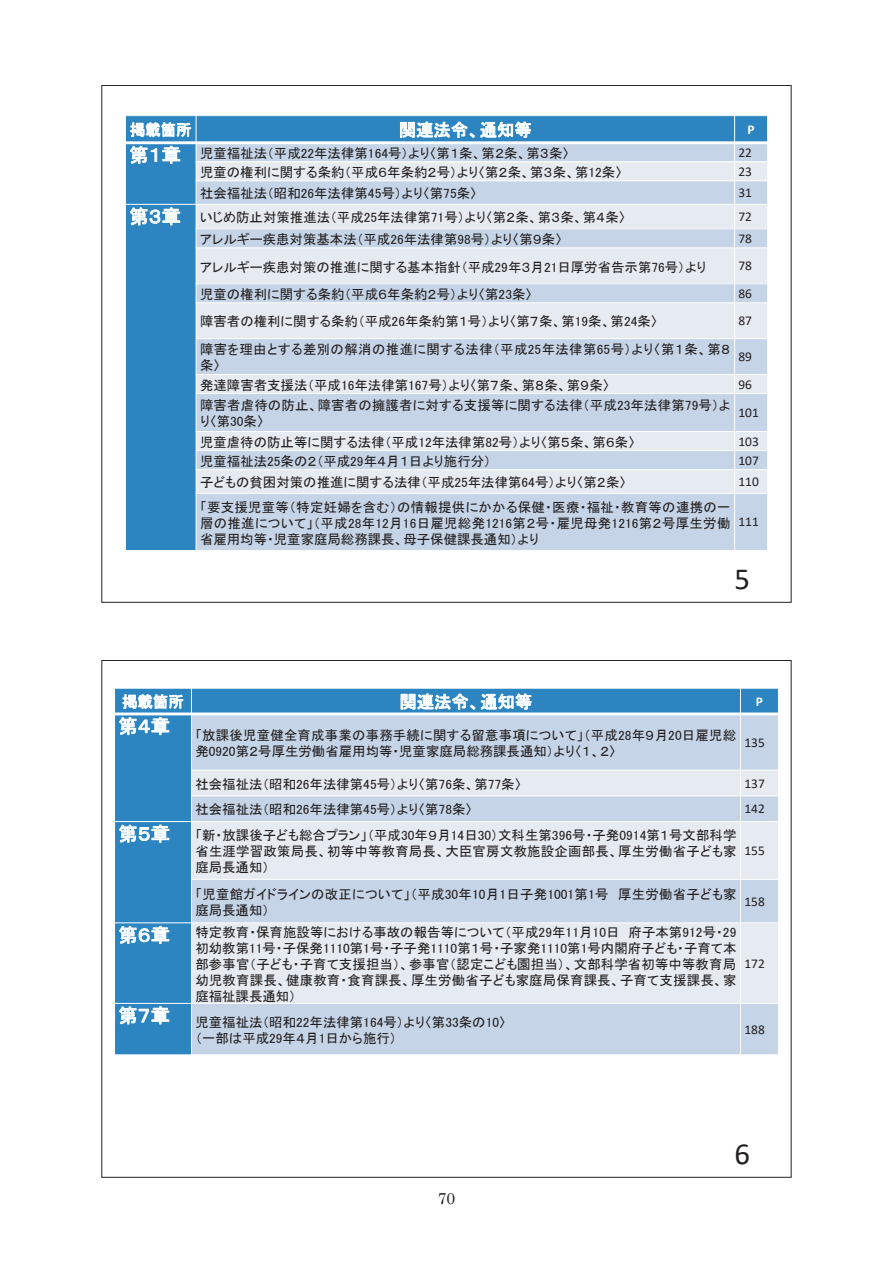
<style>
.page{position:relative;width:893px;height:1263px;background:#fff}
.page>*{position:absolute;margin:0;border:0;box-sizing:border-box;transform-origin:0 0}
.t1{font:30.75px "Calibri";color:#231f20}
.t2{font:19.2px "MS P Gothic";letter-spacing:.005em;color:#fff}
.t3{font:17.25px "MS P Gothic";letter-spacing:.005em;color:#fff}
.t4{font:15.75px "Century";color:#231f20}
.t5{font:15.3px "MS P Gothic";letter-spacing:.005em;color:#fff}
.t6{font:13.35px/16px "MS P Gothic";color:#231f20}
.t7{font:13.35px "Calibri";color:#231f20}
.t8{font:13.35px/16.2px "MS P Gothic";letter-spacing:.02em;color:#231f20}
.t9{font:13.35px/16.2px "MS P Gothic";letter-spacing:.03em;color:#231f20}
.t10{font:700 13.35px "Calibri";color:#fff}
.s1{font-size:19.2px;color:#fff}
</style>
<div class="page">
<div style="left:125px;top:116px;width:643px;height:27px;background:#2c85c0"></div>
<div style="left:125px;top:143px;width:71px;height:61px;background:#2c85c0"></div>
<div style="left:196px;top:143px;width:572px;height:19px;background:#c5d4e6"></div>
<div style="left:196px;top:162px;width:572px;height:19px;background:#e5ebf1"></div>
<div style="left:196px;top:181px;width:572px;height:23px;background:#c5d4e6"></div>
<div style="left:125px;top:204px;width:71px;height:346px;background:#2c85c0"></div>
<div style="left:196px;top:204px;width:572px;height:25px;background:#e5ebf1"></div>
<div style="left:196px;top:229px;width:572px;height:19px;background:#c5d4e6"></div>
<div style="left:196px;top:248px;width:572px;height:36px;background:#e5ebf1"></div>
<div style="left:196px;top:284px;width:572px;height:19px;background:#c5d4e6"></div>
<div style="left:196px;top:303px;width:572px;height:36px;background:#e5ebf1"></div>
<div style="left:196px;top:339px;width:572px;height:35px;background:#c5d4e6"></div>
<div style="left:196px;top:374px;width:572px;height:19px;background:#e5ebf1"></div>
<div style="left:196px;top:393px;width:572px;height:39px;background:#c5d4e6"></div>
<div style="left:196px;top:432px;width:572px;height:19px;background:#e5ebf1"></div>
<div style="left:196px;top:451px;width:572px;height:19px;background:#c5d4e6"></div>
<div style="left:196px;top:470px;width:572px;height:23px;background:#e5ebf1"></div>
<div style="left:196px;top:493px;width:572px;height:57px;background:#c5d4e6"></div>
<hr style="left:196px;top:115px;width:1px;height:436px;background:#fff">
<hr style="left:734px;top:115px;width:1px;height:436px;background:#fff">
<hr style="left:125px;top:141px;width:643px;height:3px;background:#fff">
<hr style="left:196px;top:161px;width:572px;height:1px;background:#fff">
<hr style="left:196px;top:180px;width:572px;height:1px;background:#fff">
<hr style="left:125px;top:204px;width:643px;height:1px;background:#fff">
<hr style="left:196px;top:228px;width:572px;height:1px;background:#fff">
<hr style="left:196px;top:247px;width:572px;height:1px;background:#fff">
<hr style="left:196px;top:283px;width:572px;height:1px;background:#fff">
<hr style="left:196px;top:302px;width:572px;height:1px;background:#fff">
<hr style="left:196px;top:338px;width:572px;height:1px;background:#fff">
<hr style="left:196px;top:374px;width:572px;height:1px;background:#fff">
<hr style="left:196px;top:393px;width:572px;height:1px;background:#fff">
<hr style="left:196px;top:431px;width:572px;height:1px;background:#fff">
<hr style="left:196px;top:450px;width:572px;height:1px;background:#fff">
<hr style="left:196px;top:469px;width:572px;height:1px;background:#fff">
<hr style="left:196px;top:493px;width:572px;height:1px;background:#fff">
<hr style="left:125px;top:115px;width:1px;height:436px;background:#fff">
<hr style="left:767px;top:115px;width:1px;height:436px;background:#fff">
<div style="left:115px;top:688px;width:663px;height:26px;background:#2c85c0"></div>
<div style="left:115px;top:714px;width:76px;height:107px;background:#2c85c0"></div>
<div style="left:191px;top:714px;width:587px;height:56px;background:#c5d4e6"></div>
<div style="left:191px;top:770px;width:587px;height:26px;background:#e5ebf1"></div>
<div style="left:191px;top:796px;width:587px;height:25px;background:#c5d4e6"></div>
<div style="left:115px;top:821px;width:76px;height:102px;background:#2c85c0"></div>
<div style="left:191px;top:821px;width:587px;height:58px;background:#e5ebf1"></div>
<div style="left:191px;top:879px;width:587px;height:44px;background:#c5d4e6"></div>
<div style="left:115px;top:923px;width:76px;height:80px;background:#2c85c0"></div>
<div style="left:191px;top:923px;width:587px;height:80px;background:#e5ebf1"></div>
<div style="left:115px;top:1003px;width:76px;height:52px;background:#2c85c0"></div>
<div style="left:191px;top:1003px;width:587px;height:52px;background:#c5d4e6"></div>
<hr style="left:191px;top:688px;width:1px;height:367px;background:#fff">
<hr style="left:740px;top:688px;width:1px;height:367px;background:#fff">
<hr style="left:114px;top:712px;width:665px;height:3px;background:#fff">
<hr style="left:191px;top:770px;width:588px;height:1px;background:#fff">
<hr style="left:191px;top:795px;width:588px;height:1px;background:#fff">
<hr style="left:114px;top:821px;width:665px;height:1px;background:#fff">
<hr style="left:191px;top:879px;width:588px;height:1px;background:#fff">
<hr style="left:114px;top:922px;width:665px;height:1px;background:#fff">
<hr style="left:114px;top:1003px;width:665px;height:1px;background:#fff">
<hr style="left:114px;top:688px;width:665px;height:1px;background:#fff">
<hr style="left:114px;top:1054px;width:665px;height:1px;background:#fff">
<p class="t5" style="left:130px;top:122px;width:63px">掲載箇所</p>
<p class="t3" style="left:399px;top:121px;width:134px">関連法令、通知等</p>
<p class="t10" style="left:747px;top:120px;width:9px">P</p>
<p class="t6" style="left:129px;top:145px;width:441px"><span class="s1">第１章</span> 児童福祉法（平成22年法律第164号）より〈第１条、第２条、第３条〉</p>
<p class="t7" style="left:738px;top:143px;width:15px">22</p>
<p class="t6" style="left:200px;top:164px;width:423px">児童の権利に関する条約（平成６年条約２号）より〈第２条、第３条、第12条〉</p>
<p class="t7" style="left:738px;top:162px;width:15px">23</p>
<p class="t6" style="left:200px;top:186px;width:278px">社会福祉法（昭和26年法律第45号）より〈第75条〉</p>
<p class="t7" style="left:738px;top:184px;width:15px">31</p>
<p class="t6" style="left:129px;top:209px;width:498px"><span class="s1">第３章</span> いじめ防止対策推進法（平成25年法律第71号）より〈第２条、第３条、第４条〉</p>
<p class="t7" style="left:738px;top:207px;width:15px">72</p>
<p class="t6" style="left:200px;top:231px;width:364px">アレルギー疾患対策基本法（平成26年法律第98号）より〈第９条〉</p>
<p class="t7" style="left:738px;top:229px;width:15px">78</p>
<p class="t6" style="left:200px;top:259px;width:508px">アレルギー疾患対策の推進に関する基本指針（平成29年３月21日厚労省告示第76号）より</p>
<p class="t7" style="left:738px;top:257px;width:15px">78</p>
<p class="t6" style="left:200px;top:286px;width:334px">児童の権利に関する条約（平成６年条約２号）より〈第23条〉</p>
<p class="t7" style="left:738px;top:284px;width:15px">86</p>
<p class="t6" style="left:200px;top:314px;width:459px">障害者の権利に関する条約（平成26年条約第１号）より〈第７条、第19条、第24条〉</p>
<p class="t7" style="left:738px;top:312px;width:15px">87</p>
<p class="t9" style="left:200px;top:341px;width:532px">障害を理由とする差別の解消の推進に関する法律（平成25年法律第65号）より〈第１条、第８条〉</p>
<p class="t7" style="left:738px;top:347px;width:15px">89</p>
<p class="t6" style="left:200px;top:377px;width:411px">発達障害者支援法（平成16年法律第167号）より〈第７条、第８条、第９条〉</p>
<p class="t7" style="left:738px;top:375px;width:15px">96</p>
<p class="t6" style="left:200px;top:397px;width:532px">障害者虐待の防止、障害者の擁護者に対する支援等に関する法律（平成23年法律第79号）より〈第30条〉</p>
<p class="t7" style="left:738px;top:403px;width:22px">101</p>
<p class="t6" style="left:200px;top:434px;width:436px">児童虐待の防止等に関する法律（平成12年法律第82号）より〈第５条、第６条〉</p>
<p class="t7" style="left:738px;top:432px;width:22px">103</p>
<p class="t6" style="left:200px;top:453px;width:292px">児童福祉法25条の２（平成29年４月１日より施行分）</p>
<p class="t7" style="left:738px;top:451px;width:22px">107</p>
<p class="t6" style="left:200px;top:474px;width:428px">子どもの貧困対策の推進に関する法律（平成25年法律第64号）より〈第２条〉</p>
<p class="t7" style="left:738px;top:472px;width:22px">110</p>
<p class="t6" style="left:200px;top:499px;width:532px;text-align:justify">「要支援児童等（特定妊婦を含む）の情報提供にかかる保健・医療・福祉・教育等の連携の一層の推進について」（平成28年12月16日雇児総発1216第２号・雇児母発1216第２号厚生労働省雇用均等・児童家庭局総務課長、母子保健課長通知）より</p>
<p class="t7" style="left:738px;top:513px;width:22px">111</p>
<h1 class="t1" style="left:734px;top:557px;width:17px">5</h1>
<p class="t5" style="left:122px;top:694px;width:63px">掲載箇所</p>
<p class="t3" style="left:399px;top:693px;width:134px">関連法令、通知等</p>
<p class="t10" style="left:756px;top:692px;width:9px">P</p>
<h2 class="t2" style="left:118px;top:716px;width:53px">第４章</h2>
<p class="t6" style="left:195px;top:727px;width:542px">「放課後児童健全育成事業の事務手続に関する留意事項について」（平成28年９月20日雇児総発0920第２号厚生労働省雇用均等・児童家庭局総務課長通知）より〈１、２〉</p>
<p class="t7" style="left:744px;top:733px;width:22px">135</p>
<p class="t6" style="left:195px;top:776px;width:328px">社会福祉法（昭和26年法律第45号）より〈第76条、第77条〉</p>
<p class="t7" style="left:744px;top:774px;width:22px">137</p>
<p class="t6" style="left:195px;top:802px;width:278px">社会福祉法（昭和26年法律第45号）より〈第78条〉</p>
<p class="t7" style="left:744px;top:799px;width:22px">142</p>
<h2 class="t2" style="left:118px;top:824px;width:53px">第５章</h2>
<p class="t6" style="left:195px;top:827px;width:543px;text-align:justify">「新・放課後子ども総合プラン」（平成30年９月14日30）文科生第396号・子発0914第１号文部科学省生涯学習政策局長、初等中等教育局長、大臣官房文教施設企画部長、厚生労働省子ども家庭局長通知）</p>
<p class="t7" style="left:744px;top:841px;width:22px">155</p>
<p class="t8" style="left:195px;top:886px;width:543px">「児童館ガイドラインの改正について」（平成30年10月1日子発1001第1号 厚生労働省子ども家庭局長通知）</p>
<p class="t7" style="left:744px;top:892px;width:22px">158</p>
<h2 class="t2" style="left:118px;top:925px;width:53px">第６章</h2>
<p class="t6" style="left:195px;top:924px;width:543px;text-align:justify">特定教育・保育施設等における事故の報告等について（平成29年11月10日 府子本第912号・29初幼教第11号・子保発1110第1号・子子発1110第１号・子家発1110第1号内閣府子ども・子育て本部参事官（子ども・子育て支援担当）、参事官（認定こども園担当）、文部科学省初等中等教育局幼児教育課長、健康教育・食育課長、厚生労働省子ども家庭局保育課長、子育て支援課長、家庭福祉課長通知）</p>
<p class="t7" style="left:744px;top:954px;width:22px">172</p>
<h2 class="t2" style="left:118px;top:1006px;width:53px">第７章</h2>
<p class="t6" style="left:195px;top:1014px;width:312px">児童福祉法（昭和22年法律第164号）より〈第33条の10〉（一部は平成29年４月1日から施行）</p>
<p class="t7" style="left:744px;top:1020px;width:22px">188</p>
<p class="t4" style="left:438px;top:1185px;width:19px">70</p>
<h1 class="t1" style="left:734px;top:1132px;width:17px">6</h1>
</div>
